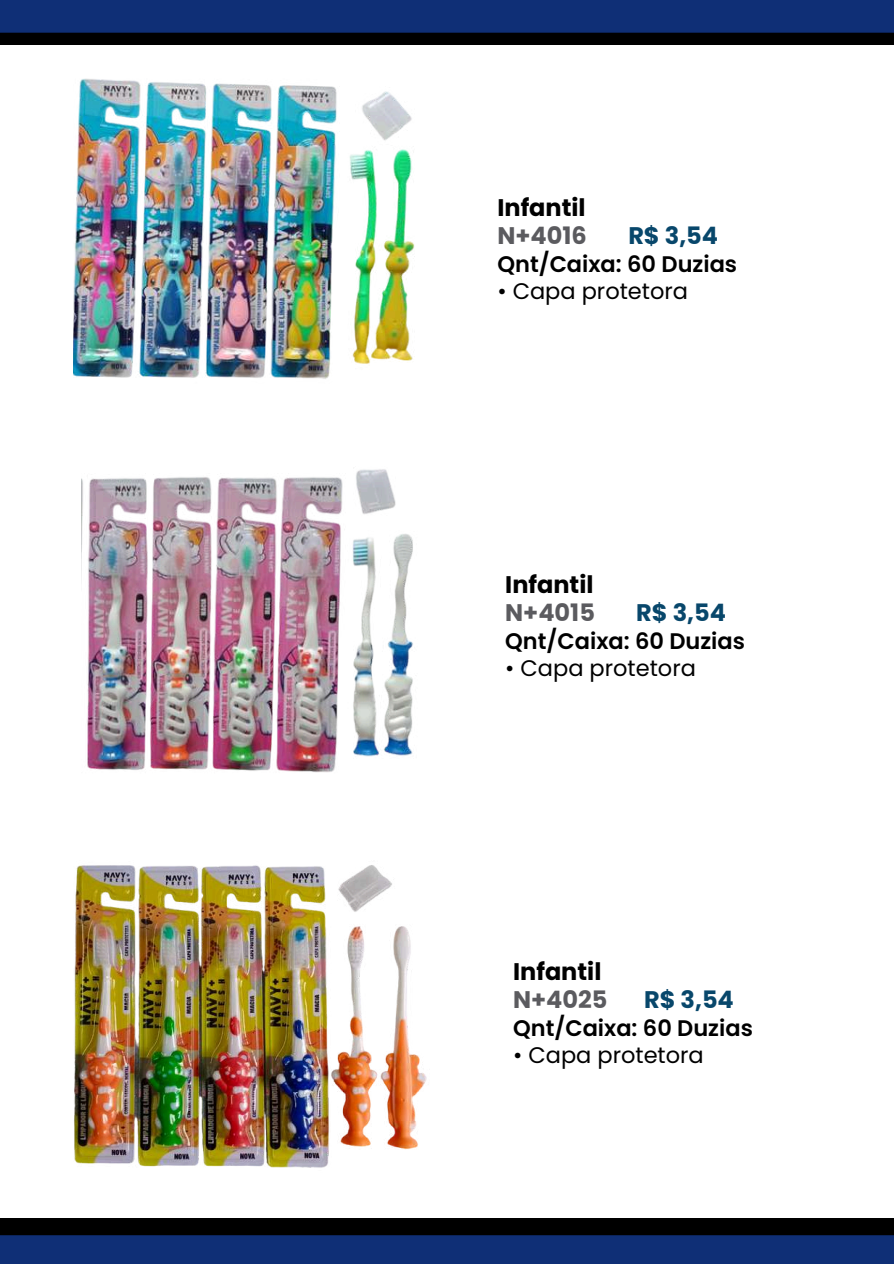
<style>
.page{position:relative;width:894px;height:1264px;background:#fff}
.page>*{position:absolute;margin:0;border:0;box-sizing:border-box;transform-origin:0 0}
.t1{font:700 24px "Poppins";color:#000}
.t2{font:700 24px "Poppins";color:#5b5b5f}
.t3{font:700 24px "Poppins";color:#08476b}
.t4{font:600 22.5px "Poppins";color:#000}
.t5{font:22.5px "Poppins";color:#000}
</style>
<div class="page">
<svg style="left:0;top:0;width:893px;height:45px;background:#0a2255"></svg>
<svg style="left:0;top:1218px;width:893px;height:45px;background:#091c48"></svg>
<img style="left:74px;top:78px;width:341px;height:301px">
<img style="left:81px;top:469px;width:332px;height:304px">
<img style="left:74px;top:865px;width:353px;height:303px">
<p class="t1" style="left:497px;top:190px;width:90px">Infantil</p>
<p class="t2" style="left:497px;top:219px;width:91px">N+4016</p>
<p class="t3" style="left:628px;top:219px;width:91px">R$ 3,54</p>
<p class="t4" style="left:497px;top:248px;width:241px">Qnt/Caixa: 60 Duzias</p>
<p class="t5" style="left:497px;top:275px;width:192px">• Capa protetora</p>
<p class="t1" style="left:505px;top:568px;width:90px">Infantil</p>
<p class="t2" style="left:505px;top:596px;width:91px">N+4015</p>
<p class="t3" style="left:636px;top:596px;width:91px">R$ 3,54</p>
<p class="t4" style="left:505px;top:625px;width:241px">Qnt/Caixa: 60 Duzias</p>
<p class="t5" style="left:505px;top:652px;width:192px">• Capa protetora</p>
<p class="t1" style="left:513px;top:954px;width:90px">Infantil</p>
<p class="t2" style="left:513px;top:983px;width:96px">N+4025</p>
<p class="t3" style="left:644px;top:983px;width:91px">R$ 3,54</p>
<p class="t4" style="left:513px;top:1012px;width:241px">Qnt/Caixa: 60 Duzias</p>
<p class="t5" style="left:513px;top:1039px;width:192px">• Capa protetora</p>
</div>
